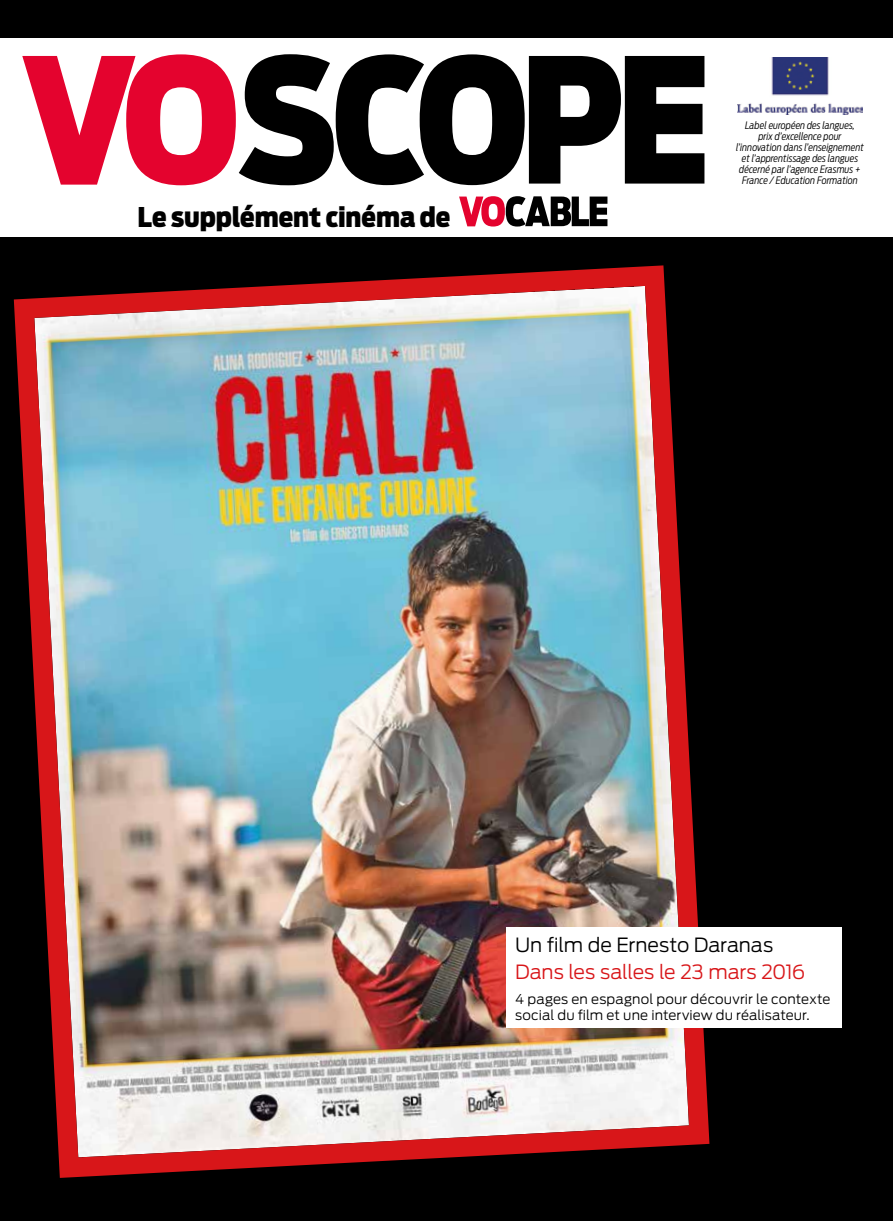
<style>
.page{position:relative;width:893px;height:1221px;background:#fff}
.page>*{position:absolute;margin:0;border:0;box-sizing:border-box;transform-origin:0 0}
.t1{font:900 27px "Antenna Cond";letter-spacing:-.005em;color:#000}
.t2{font:300 19.5px "Antenna";letter-spacing:-.01em;color:#d81619}
.t3{font:300 19.5px "Antenna";letter-spacing:-.01em;color:#000}
.t4{font:300 13.5px/16.2px "Antenna";letter-spacing:.01em;color:#000}
.t5{font:italic 300 10.2px/10.9px "Antenna Cond";color:#000;text-align:center}
</style>
<div class="page">
<div style="left:0;top:0;width:893px;height:1220px;background:#000"></div>
<div style="left:0;top:38px;width:893px;height:199px;background:#fff"></div>
<svg style="left:459px;top:196px;width:148px;height:30px"></svg>
<img style="left:13px;top:265px;width:697px;height:913px">
<div style="left:507px;top:927px;width:335px;height:101px;background:#fff"></div>
<svg style="left:22px;top:54px;width:214px;height:131px"></svg>
<svg style="left:239px;top:54px;width:465px;height:131px;fill:#000"></svg>
<img style="left:737px;top:57px;width:125px;height:57px">
<h1 class="t1" style="left:138px;top:200px;width:314px">Le supplément cinéma de</h1>
<p class="t5" style="left:736px;top:120px;width:129px">Label européen des langues,<br>prix d’excellence pour l’innovation dans l’enseignement et l’apprentissage des langues décerné par l’agence Erasmus +<br>France / Education Formation</p>
<h2 class="t3" style="left:515px;top:933px;width:260px">Un film de Ernesto Daranas</h2>
<h2 class="t2" style="left:515px;top:960px;width:292px">Dans les salles le 23 mars 2016</h2>
<h3 class="t4" style="left:515px;top:990px;width:317px">4 pages en espagnol pour découvrir le contexte social du film et une interview du réalisateur.</h3>
</div>
